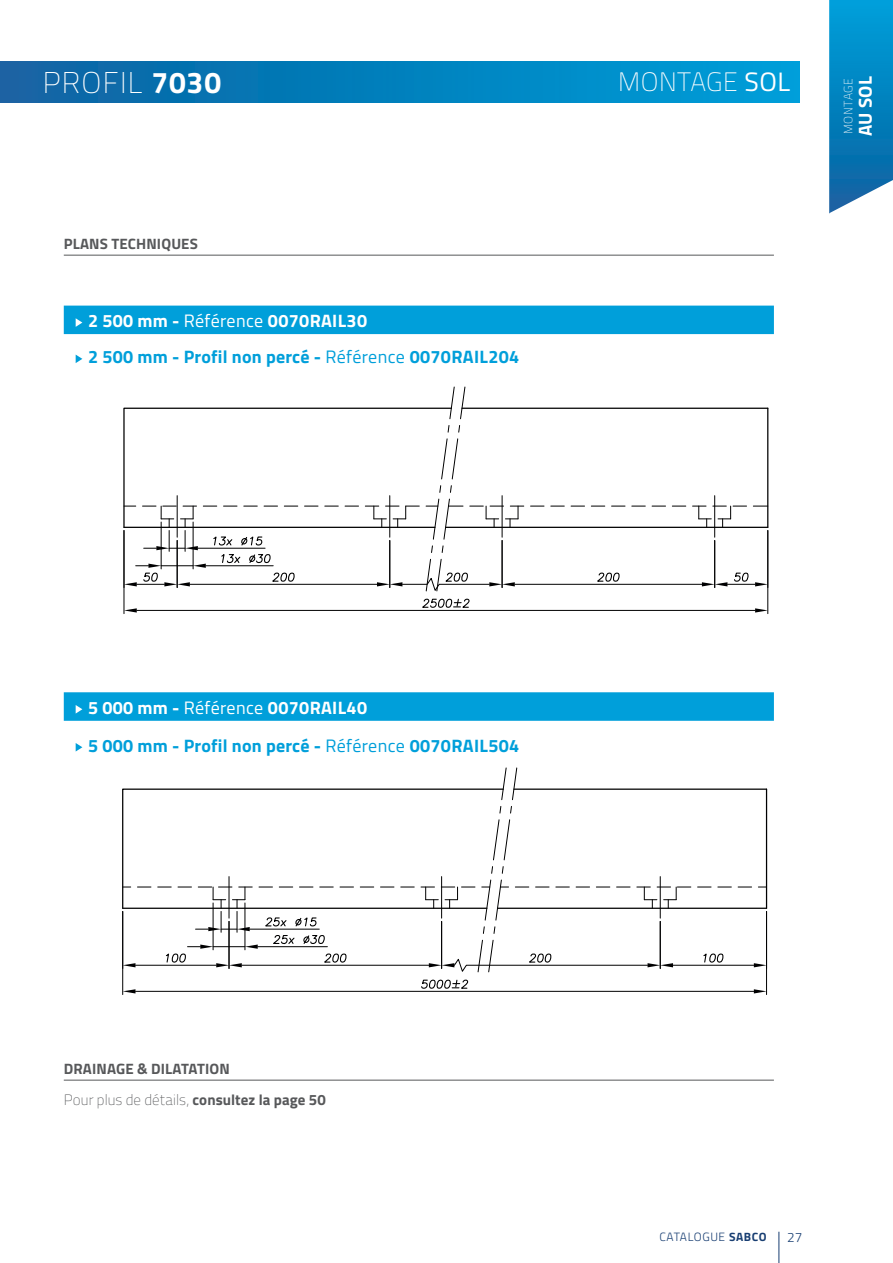
<style>
.page{position:relative;width:893px;height:1263px;background:#fff}
.page>*{position:absolute;margin:0;border:0;box-sizing:border-box;transform-origin:0 0}
.t1{font:200 30px "Titillium Web";letter-spacing:.045em;color:#fff}
.t2{font:200 26.55px "Titillium Web";letter-spacing:.02em;color:#fff}
.t3{font:700 18.75px "Titillium Web";color:#fff}
.t4{font:700 18px "Titillium Web";letter-spacing:.01em;color:#009fda}
.t5{font:700 18px "Titillium Web";letter-spacing:.02em;color:#fff}
.t6{font:700 15px/31px "Titillium Web";letter-spacing:.01em;color:#57585a}
.t7{font:300 13.5px "Titillium Web";color:#183e72}
.t8{font:300 12px "Titillium Web";letter-spacing:.05em;color:#183e72}
.t9{font:200 12px "Titillium Web";letter-spacing:.045em;color:#fff}
.s1{font-weight:700}
.s2{font-weight:400}
.s3{font-weight:200}
</style>
<div class="page">
<hr style="left:778px;top:1232px;width:1px;height:31px;background:#183e72">
<svg style="left:829px;top:0;width:64px;height:180px;background:#0385c1"></svg>
<hr style="left:446px;top:527px;width:322px;height:1px;background:#000001">
<hr style="left:462px;top:408px;width:306px;height:1px;background:#000001">
<svg style="left:753px;top:506px;width:14px;height:1px"></svg>
<svg style="left:672px;top:506px;width:14px;height:1px"></svg>
<svg style="left:652px;top:506px;width:14px;height:1px"></svg>
<svg style="left:632px;top:506px;width:13px;height:1px"></svg>
<svg style="left:612px;top:506px;width:13px;height:1px"></svg>
<svg style="left:591px;top:506px;width:14px;height:1px"></svg>
<svg style="left:571px;top:506px;width:14px;height:1px"></svg>
<svg style="left:551px;top:506px;width:13px;height:1px"></svg>
<svg style="left:531px;top:506px;width:13px;height:1px"></svg>
<svg style="left:693px;top:506px;width:54px;height:21px"></svg>
<hr style="left:767px;top:408px;width:1px;height:119px;background:#000001">
<hr style="left:714px;top:496px;width:1px;height:41px;background:#000001">
<hr style="left:515px;top:584px;width:187px;height:1px;background:#000001">
<svg style="left:123px;top:386px;width:401px;height:206px"></svg>
<svg style="left:597px;top:572px;width:23px;height:10px"></svg>
<hr style="left:714px;top:540px;width:1px;height:47px;background:#000001">
<svg style="left:702px;top:572px;width:65px;height:14px"></svg>
<hr style="left:124px;top:530px;width:1px;height:84px;background:#000001">
<hr style="left:767px;top:530px;width:1px;height:84px;background:#000001">
<hr style="left:137px;top:610px;width:618px;height:1px;background:#000001">
<svg style="left:124px;top:608px;width:13px;height:4px"></svg>
<svg style="left:755px;top:608px;width:13px;height:4px"></svg>
<svg style="left:422px;top:598px;width:48px;height:10px"></svg>
<div style="left:64px;top:306px;width:710px;height:28px;background:#009fda"></div>
<svg style="left:76px;top:318px;width:6px;height:9px"></svg>
<hr style="left:64px;top:255px;width:710px;height:1px;background:#57585a">
<svg style="left:0;top:61px;width:799px;height:41px;background:#0480bd"></svg>
<hr style="left:497px;top:908px;width:269px;height:1px;background:#000001">
<svg style="left:122px;top:788px;width:299px;height:121px"></svg>
<hr style="left:514px;top:788px;width:252px;height:2px;background:#000001">
<svg style="left:738px;top:887px;width:14px;height:1px"></svg>
<svg style="left:718px;top:887px;width:13px;height:1px"></svg>
<svg style="left:698px;top:887px;width:13px;height:1px"></svg>
<svg style="left:401px;top:887px;width:13px;height:1px"></svg>
<svg style="left:380px;top:887px;width:14px;height:1px"></svg>
<svg style="left:360px;top:887px;width:14px;height:1px"></svg>
<svg style="left:340px;top:887px;width:13px;height:1px"></svg>
<svg style="left:320px;top:887px;width:13px;height:1px"></svg>
<svg style="left:299px;top:887px;width:14px;height:1px"></svg>
<svg style="left:279px;top:887px;width:14px;height:1px"></svg>
<svg style="left:259px;top:887px;width:13px;height:1px"></svg>
<svg style="left:158px;top:887px;width:13px;height:1px"></svg>
<svg style="left:137px;top:887px;width:14px;height:1px"></svg>
<hr style="left:766px;top:789px;width:1px;height:119px;background:#000001">
<hr style="left:229px;top:876px;width:1px;height:42px;background:#000001">
<hr style="left:250px;top:929px;width:69px;height:1px;background:#000001">
<svg style="left:178px;top:887px;width:74px;height:45px"></svg>
<svg style="left:265px;top:917px;width:22px;height:10px"></svg>
<svg style="left:295px;top:917px;width:22px;height:10px"></svg>
<hr style="left:213px;top:903px;width:1px;height:47px;background:#000001">
<hr style="left:245px;top:903px;width:1px;height:47px;background:#000001">
<hr style="left:258px;top:946px;width:69px;height:1px;background:#000001">
<svg style="left:273px;top:935px;width:22px;height:10px"></svg>
<svg style="left:303px;top:935px;width:22px;height:9px"></svg>
<hr style="left:135px;top:965px;width:81px;height:1px;background:#000001">
<svg style="left:123px;top:963px;width:12px;height:4px"></svg>
<hr style="left:229px;top:921px;width:1px;height:47px;background:#000001">
<hr style="left:242px;top:965px;width:187px;height:1px;background:#000001">
<svg style="left:165px;top:944px;width:93px;height:23px"></svg>
<svg style="left:324px;top:953px;width:23px;height:10px"></svg>
<hr style="left:673px;top:965px;width:81px;height:1px;background:#000001">
<svg style="left:421px;top:767px;width:270px;height:206px"></svg>
<svg style="left:754px;top:963px;width:12px;height:4px"></svg>
<svg style="left:703px;top:953px;width:21px;height:10px"></svg>
<hr style="left:122px;top:911px;width:1px;height:83px;background:#000001">
<hr style="left:766px;top:911px;width:1px;height:83px;background:#000001">
<hr style="left:135px;top:991px;width:619px;height:1px;background:#000001">
<svg style="left:123px;top:989px;width:12px;height:4px"></svg>
<svg style="left:754px;top:989px;width:12px;height:4px"></svg>
<svg style="left:421px;top:979px;width:48px;height:10px"></svg>
<div style="left:64px;top:692px;width:710px;height:29px;background:#009fda"></div>
<svg style="left:76px;top:705px;width:6px;height:8px"></svg>
<hr style="left:64px;top:1080px;width:710px;height:1px;background:#57585a">
<svg style="left:76px;top:355px;width:6px;height:8px"></svg>
<svg style="left:76px;top:743px;width:6px;height:8px"></svg>
<svg style="left:829px;top:180px;width:64px;height:34px"></svg>
<h1 class="t1" style="left:43px;top:61px;width:180px">PROFIL <span class="s1">7030</span></h1>
<h2 class="t2" style="left:618px;top:63px;width:174px">MONTAGE <span class="s2">SOL</span></h2>
<p class="t6" style="left:64px;top:227px;width:136px">PLANS TECHNIQUES</p>
<p class="t5" style="left:88px;top:307px;width:281px">2 500 mm - <span class="s2">Référence</span> 0070RAIL30</p>
<p class="t4" style="left:88px;top:343px;width:433px">2 500 mm - Profil non percé - <span class="s2">Référence</span> 0070RAIL204</p>
<p class="t9" style="left:840px;top:134px;width:58px;rotate:-90deg">MONTAGE</p>
<p class="t3" style="left:851px;top:136px;width:61px;rotate:-90deg">AU SOL</p>
<p class="t5" style="left:88px;top:693px;width:281px">5 000 mm - <span class="s2">Référence</span> 0070RAIL40</p>
<p class="t4" style="left:88px;top:731px;width:433px">5 000 mm - Profil non percé - <span class="s2">Référence</span> 0070RAIL504</p>
<p class="t6" style="left:64px;top:1052px;width:263px">DRAINAGE &amp; DILATATION<br><span class="s3">Pour plus de détails,</span> consultez la page 50</p>
<p class="t8" style="left:659px;top:1228px;width:109px">CATALOGUE <span class="s1">SABCO</span></p>
<p class="t7" style="left:787px;top:1227px;width:17px">27</p>
</div>
